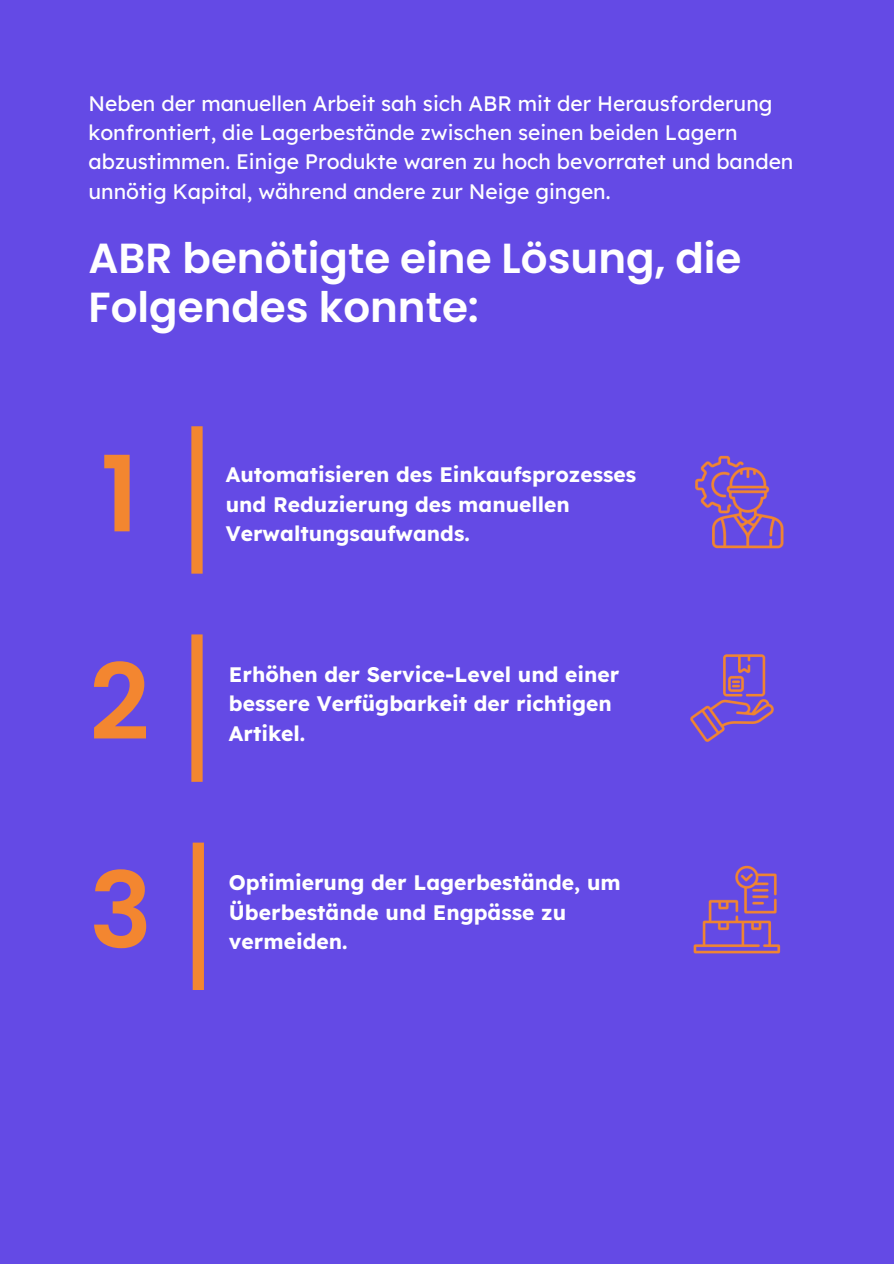
<style>
.page{position:relative;width:894px;height:1264px;background:#fff}
.page>*{position:absolute;margin:0;border:0;box-sizing:border-box;transform-origin:0 0}
.t1{font:600 105px "Poppins";color:#f38630}
.t2{font:600 42px/49.5px "Poppins";color:#fff}
.t3{font:700 21px/29.2px "Lexend";color:#fff}
.t4{font:21px/29.2px "Lexend";color:#fff}
</style>
<div class="page">
<div style="left:0;top:0;width:893px;height:1263px;background:#644ae5"></div>
<img style="left:695px;top:455px;width:89px;height:94px">
<img style="left:693px;top:865px;width:88px;height:89px">
<img style="left:690px;top:654px;width:84px;height:88px">
<div style="left:191px;top:426px;width:11px;height:147px;background:#f38630"></div>
<div style="left:191px;top:634px;width:11px;height:147px;background:#f38630"></div>
<div style="left:193px;top:842px;width:11px;height:148px;background:#f38630"></div>
<p class="t4" style="left:88px;top:88px;width:706px">Neben der manuellen Arbeit sah sich ABR mit der Herausforderung konfrontiert, die Lagerbestände zwischen seinen beiden Lagern abzustimmen. Einige Produkte waren zu hoch bevorratet und banden unnötig Kapital, während andere zur Neige gingen.</p>
<h1 class="t2" style="left:88px;top:233px;width:654px">ABR benötigte eine Lösung, die<br>Folgendes konnte:</h1>
<p class="t1" style="left:100px;top:421px;width:40px">1</p>
<p class="t1" style="left:89px;top:629px;width:62px">2</p>
<p class="t1" style="left:89px;top:837px;width:64px">3</p>
<p class="t3" style="left:226px;top:460px;width:412px">Automatisieren des Einkaufsprozesses und Reduzierung des manuellen<br>Verwaltungsaufwands.</p>
<p class="t3" style="left:229px;top:659px;width:392px">Erhöhen der Service-Level und einer bessere Verfügbarkeit der richtigen<br>Artikel.</p>
<p class="t3" style="left:229px;top:867px;width:393px">Optimierung der Lagerbestände, um<br>Überbestände und Engpässe zu vermeiden.</p>
</div>
